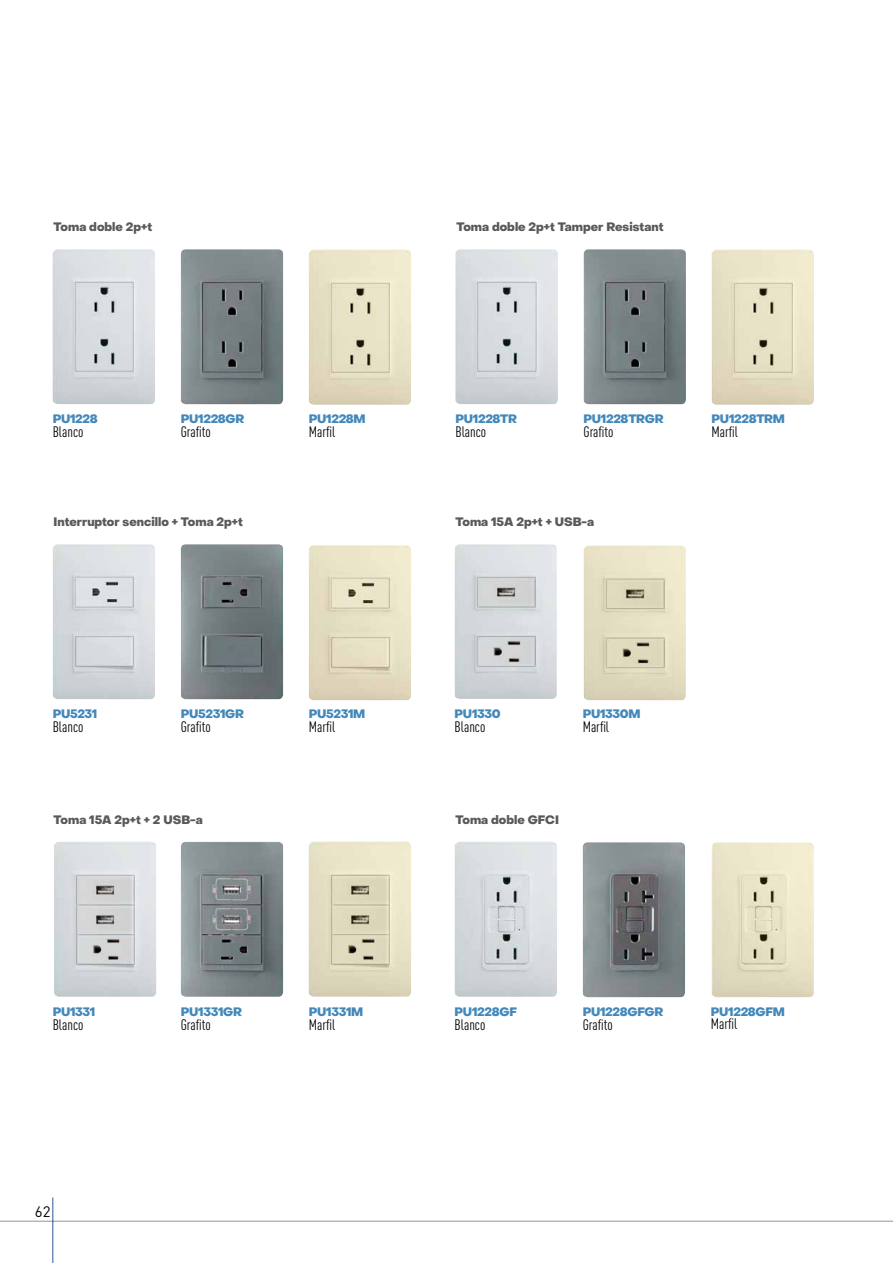
<style>
.page{position:relative;width:893px;height:1263px;background:#fff}
.page>*{position:absolute;margin:0;border:0;box-sizing:border-box;transform-origin:0 0}
.t1{font:condensed 15px "DIN Pro";color:#000}
.t2{font:15px "DIN Pro";color:#000}
.t3{font:800 12px "Object Sans";letter-spacing:-.02em;color:#4388bb}
.t4{font:800 12px "Object Sans";color:#58595b}
</style>
<div class="page">
<img style="left:712px;top:842px;width:102px;height:155px">
<img style="left:583px;top:842px;width:102px;height:155px">
<img style="left:455px;top:842px;width:102px;height:155px">
<img style="left:309px;top:842px;width:102px;height:155px">
<img style="left:181px;top:842px;width:102px;height:155px">
<img style="left:54px;top:842px;width:102px;height:155px">
<img style="left:584px;top:546px;width:102px;height:154px">
<img style="left:455px;top:544px;width:102px;height:155px">
<img style="left:309px;top:545px;width:102px;height:155px">
<img style="left:181px;top:544px;width:102px;height:155px">
<img style="left:53px;top:544px;width:102px;height:155px">
<img style="left:309px;top:250px;width:102px;height:155px">
<img style="left:712px;top:250px;width:102px;height:155px">
<img style="left:181px;top:249px;width:102px;height:155px">
<img style="left:583px;top:249px;width:103px;height:155px">
<img style="left:53px;top:249px;width:102px;height:155px">
<img style="left:455px;top:249px;width:103px;height:155px">
<hr style="left:52px;top:1197px;width:1px;height:66px;background:#2f5699">
<hr style="left:0;top:1221px;width:893px;height:1px;background:#939598">
<p class="t4" style="left:54px;top:219px;width:100px">Toma doble 2p+t</p>
<p class="t4" style="left:456px;top:219px;width:209px">Toma doble 2p+t Tamper Resistant</p>
<p class="t3" style="left:53px;top:412px;width:47px">PU1228</p>
<p class="t1" style="left:53px;top:423px;width:32px">Blanco</p>
<p class="t3" style="left:181px;top:412px;width:65px">PU1228GR</p>
<p class="t1" style="left:181px;top:423px;width:31px">Grafito</p>
<p class="t3" style="left:309px;top:412px;width:58px">PU1228M</p>
<p class="t1" style="left:309px;top:423px;width:28px">Marfil</p>
<p class="t3" style="left:455px;top:412px;width:63px">PU1228TR</p>
<p class="t1" style="left:455px;top:423px;width:32px">Blanco</p>
<p class="t3" style="left:583px;top:412px;width:82px">PU1228TRGR</p>
<p class="t1" style="left:583px;top:423px;width:31px">Grafito</p>
<p class="t3" style="left:712px;top:412px;width:75px">PU1228TRM</p>
<p class="t1" style="left:712px;top:423px;width:28px">Marfil</p>
<p class="t4" style="left:54px;top:514px;width:191px">Interruptor sencillo + Toma 2p+t</p>
<p class="t4" style="left:455px;top:514px;width:140px">Toma 15A 2p+t + USB-a</p>
<p class="t3" style="left:53px;top:707px;width:46px">PU5231</p>
<p class="t1" style="left:53px;top:718px;width:32px">Blanco</p>
<p class="t3" style="left:181px;top:707px;width:65px">PU5231GR</p>
<p class="t1" style="left:181px;top:718px;width:31px">Grafito</p>
<p class="t3" style="left:309px;top:707px;width:58px">PU5231M</p>
<p class="t1" style="left:309px;top:718px;width:28px">Marfil</p>
<p class="t3" style="left:455px;top:707px;width:48px">PU1330</p>
<p class="t1" style="left:455px;top:718px;width:32px">Blanco</p>
<p class="t3" style="left:583px;top:707px;width:59px">PU1330M</p>
<p class="t1" style="left:583px;top:718px;width:28px">Marfil</p>
<p class="t4" style="left:54px;top:812px;width:151px">Toma 15A 2p+t + 2 USB-a</p>
<p class="t4" style="left:455px;top:812px;width:105px">Toma doble GFCI</p>
<p class="t3" style="left:53px;top:1005px;width:44px">PU1331</p>
<p class="t1" style="left:53px;top:1016px;width:32px">Blanco</p>
<p class="t3" style="left:181px;top:1005px;width:63px">PU1331GR</p>
<p class="t1" style="left:181px;top:1016px;width:31px">Grafito</p>
<p class="t3" style="left:309px;top:1005px;width:56px">PU1331M</p>
<p class="t1" style="left:309px;top:1016px;width:28px">Marfil</p>
<p class="t3" style="left:455px;top:1005px;width:64px">PU1228GF</p>
<p class="t1" style="left:455px;top:1016px;width:32px">Blanco</p>
<p class="t3" style="left:583px;top:1005px;width:82px">PU1228GFGR</p>
<p class="t1" style="left:583px;top:1016px;width:31px">Grafito</p>
<p class="t3" style="left:711px;top:1004px;width:76px">PU1228GFM</p>
<p class="t1" style="left:711px;top:1015px;width:28px">Marfil</p>
<p class="t2" style="left:35px;top:1201px;width:17px">62</p>
</div>
